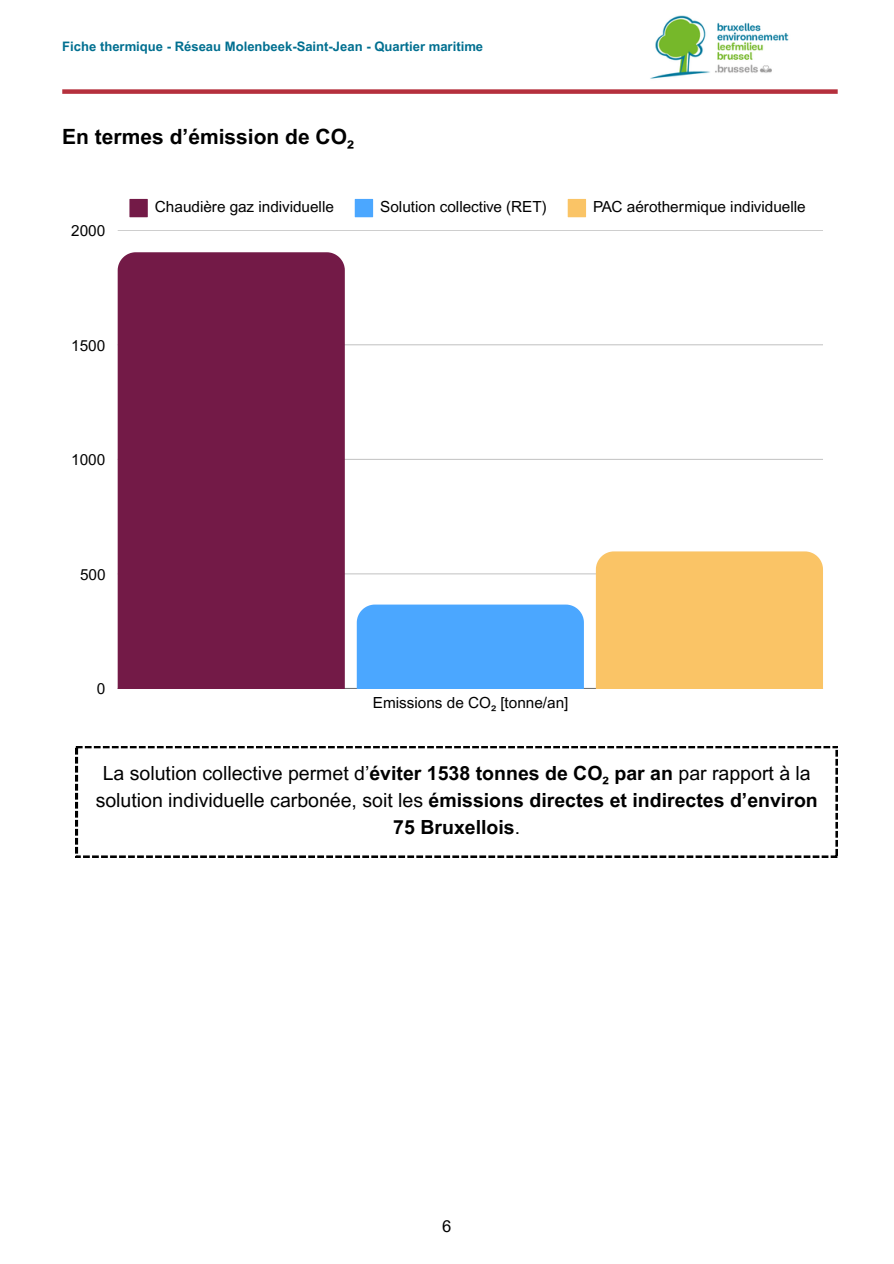
<style>
.page{position:relative;width:894px;height:1264px;background:#fff}
.page>*{position:absolute;margin:0;border:0;box-sizing:border-box;transform-origin:0 0}
.t1{font:700 21px "Arial MT Pro";color:#000}
.t2{font:19.5px/27px "Arial MT Pro";color:#000;text-align:center}
.t3{font:16.5px "Arial MT Pro";color:#000}
.t4{font:15.3px "Arial MT Pro";color:#000}
.t5{font:700 13.05px "Arial MT Pro";color:#006f90}
.s1{font-weight:700}
</style>
<div class="page">
<img style="left:650px;top:16px;width:139px;height:63px">
<div style="left:62px;top:89px;width:775px;height:5px;background:#b5303d"></div>
<svg style="left:129px;top:199px;width:19px;height:18px"></svg>
<svg style="left:354px;top:199px;width:19px;height:18px"></svg>
<svg style="left:567px;top:199px;width:19px;height:18px"></svg>
<hr style="left:118px;top:688px;width:704px;height:1px;background:#000;opacity:.6">
<hr style="left:118px;top:573px;width:704px;height:1px;background:#d8d8d8">
<hr style="left:118px;top:459px;width:704px;height:1px;background:#c9c9c9">
<hr style="left:118px;top:344px;width:704px;height:1px;background:#d3d3d3">
<hr style="left:118px;top:230px;width:704px;height:1px;background:#cecece">
<div style="left:118px;top:252px;width:227px;height:436px;background:#731a47"></div>
<div style="left:356px;top:604px;width:227px;height:84px;background:#4ba7ff"></div>
<div style="left:595px;top:551px;width:227px;height:137px;background:#fac466"></div>
<svg style="left:76px;top:746px;width:761px;height:111px"></svg>
<p class="t5" style="left:62px;top:41px;width:422px">Fiche thermique - Réseau Molenbeek-Saint-Jean - Quartier maritime</p>
<p class="t1" style="left:62px;top:128px;width:293px">En termes d’émission de CO₂</p>
<p class="t4" style="left:71px;top:225px;width:35px">2000</p>
<p class="t4" style="left:71px;top:339px;width:35px">1500</p>
<p class="t4" style="left:71px;top:454px;width:35px">1000</p>
<p class="t4" style="left:80px;top:568px;width:27px">500</p>
<p class="t4" style="left:97px;top:683px;width:10px">0</p>
<p class="t4" style="left:155px;top:201px;width:180px">Chaudière gaz individuelle</p>
<p class="t4" style="left:380px;top:201px;width:168px">Solution collective (RET)</p>
<p class="t4" style="left:593px;top:201px;width:214px">PAC aérothermique individuelle</p>
<p class="t4" style="left:373px;top:697px;width:197px">Emissions de CO₂ [tonne/an]</p>
<p class="t2" style="left:96px;top:762px;width:723px">La solution collective permet d’<span class="s1">éviter 1538 tonnes de CO₂ par an</span> par rapport à la solution individuelle carbonée, soit les <span class="s1">émissions directes et indirectes d’environ<br>75 Bruxellois</span>.</p>
<h1 class="t3" style="left:442px;top:1219px;width:11px">6</h1>
</div>
